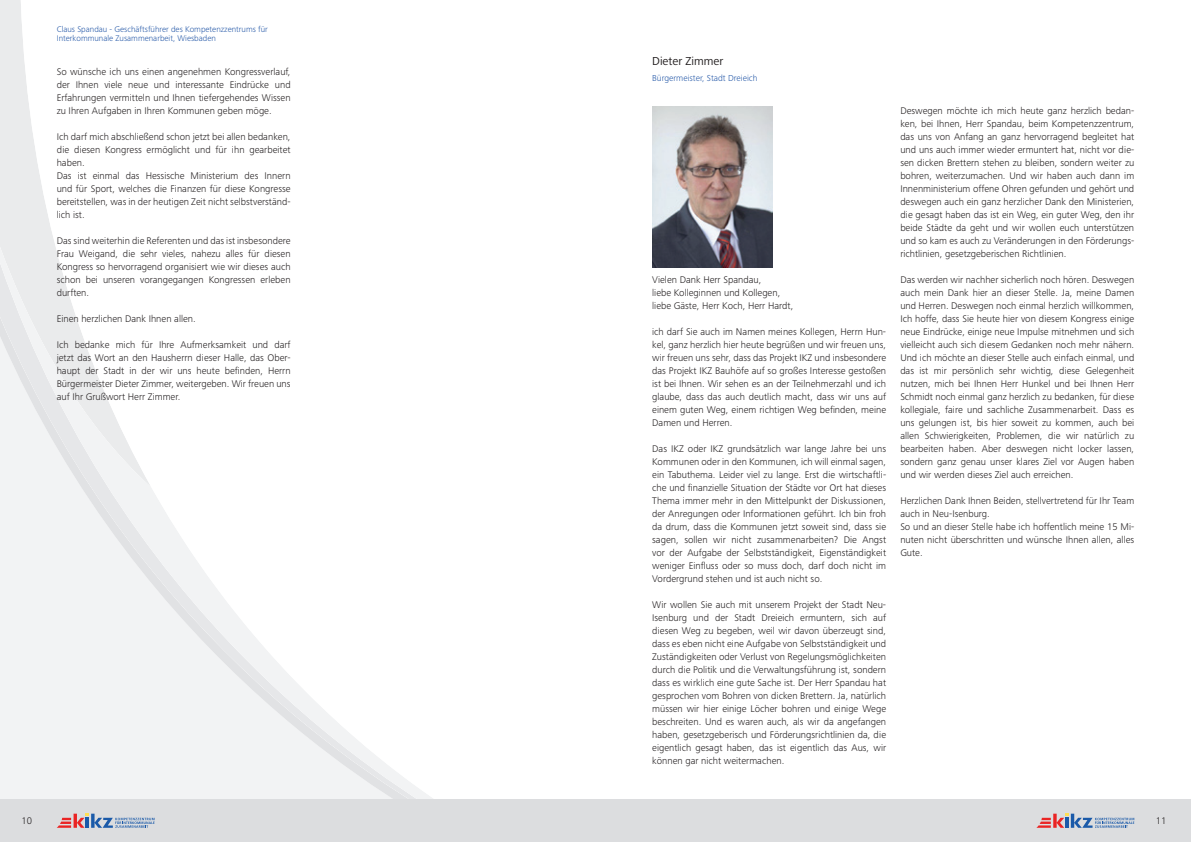
<style>
.page{position:relative;width:1191px;height:842px;background:#fff}
.page>*{position:absolute;margin:0;border:0;box-sizing:border-box;transform-origin:0 0}
.t1{font:12px "Frutiger Next Pro";color:#231f20}
.t2{font:300 10px/13px "Frutiger Next Pro";color:#231f20;text-align:justify}
.t3{font:300 9px "Frutiger Next Pro";color:#2659a8}
.t4{font:300 8.5px/9px "Frutiger Next Pro";color:#2659a8}
</style>
<div class="page">
<svg style="left:0;top:488px;width:433px;height:311px;fill:#f2f3f4"></svg>
<svg style="left:0;top:0;width:151px;height:488px"></svg>
<div style="left:0;top:799px;width:1191px;height:43px;background:#dcdddf"></div>
<svg style="left:1036px;top:814px;width:98px;height:14px"></svg>
<svg style="left:57px;top:814px;width:98px;height:14px"></svg>
<img style="left:652px;top:107px;width:120px;height:160px">
<p class="t4" style="left:57px;top:25px;width:213px">Claus Spandau - Geschäftsführer des Kompetenzzentrums für<br>Interkommunale Zusammenarbeit, Wiesbaden</p>
<p class="t2" style="left:57px;top:65px;width:235px">So wünsche ich uns einen angenehmen Kongressverlauf, der Ihnen viele neue und interessante Eindrücke und Erfahrungen vermitteln und Ihnen tiefergehendes Wissen zu Ihren Aufgaben in Ihren Kommunen geben möge.</p>
<p class="t2" style="left:57px;top:130px;width:235px;text-align:left">Ich darf mich abschließend schon jetzt bei allen bedanken, die diesen Kongress ermöglicht und für ihn gearbeitet haben.<br>Das ist einmal das Hessische Ministerium des Innern und für Sport, welches die Finanzen für diese Kongresse bereitstellen, was in der heutigen Zeit nicht selbstverständ&shy;lich ist.</p>
<p class="t2" style="left:57px;top:234px;width:235px">Das sind weiterhin die Referenten und das ist insbesondere Frau Weigand, die sehr vieles, nahezu alles für diesen Kongress so hervorragend organisiert wie wir dieses auch schon bei unseren vorangegangen Kongressen erleben durften.</p>
<p class="t2" style="left:57px;top:312px;width:141px">Einen herzlichen Dank Ihnen allen.</p>
<p class="t2" style="left:57px;top:338px;width:235px">Ich bedanke mich für Ihre Aufmerksamkeit und darf jetzt das Wort an den Hausherrn dieser Halle, das Ober&shy;haupt der Stadt in der wir uns heute befinden, Herrn Bürgermeister Dieter Zimmer, weitergeben. Wir freuen uns auf Ihr Grußwort Herr Zimmer.</p>
<p class="t1" style="left:652px;top:54px;width:73px">Dieter Zimmer</p>
<p class="t3" style="left:652px;top:73px;width:107px">Bürgermeister, Stadt Dreieich</p>
<p class="t2" style="left:652px;top:273px;width:143px;text-align:left">Vielen Dank Herr Spandau,<br>liebe Kolleginnen und Kollegen, liebe Gäste, Herr Koch, Herr Hardt,</p>
<p class="t2" style="left:652px;top:325px;width:235px">ich darf Sie auch im Namen meines Kollegen, Herrn Hun&shy;kel, ganz herzlich hier heute begrüßen und wir freuen uns, wir freuen uns sehr, dass das Projekt IKZ und insbesondere das Projekt IKZ Bauhöfe auf so großes Interesse gestoßen ist bei Ihnen. Wir sehen es an der Teilnehmerzahl und ich glaube, dass das auch deutlich macht, dass wir uns auf einem guten Weg, einem richtigen Weg befinden, meine Damen und Herren.</p>
<p class="t2" style="left:652px;top:442px;width:235px">Das IKZ oder IKZ grundsätzlich war lange Jahre bei uns Kommunen oder in den Kommunen, ich will einmal sagen, ein Tabuthema. Leider viel zu lange. Erst die wirtschaftli&shy;che und finanzielle Situation der Städte vor Ort hat dieses Thema immer mehr in den Mittelpunkt der Diskussionen, der Anregungen oder Informationen geführt. Ich bin froh da drum, dass die Kommunen jetzt soweit sind, dass sie sagen, sollen wir nicht zusammenarbeiten? Die Angst vor der Aufgabe der Selbstständigkeit, Eigenständigkeit weniger Einfluss oder so muss doch, darf doch nicht im Vordergrund stehen und ist auch nicht so.</p>
<p class="t2" style="left:652px;top:598px;width:235px">Wir wollen Sie auch mit unserem Projekt der Stadt Neu-Isenburg und der Stadt Dreieich ermuntern, sich auf diesen Weg zu begeben, weil wir davon überzeugt sind, dass es eben nicht eine Aufgabe von Selbstständigkeit und Zuständigkeiten oder Verlust von Regelungsmöglichkeiten durch die Politik und die Verwaltungsführung ist, sondern dass es wirklich eine gute Sache ist. Der Herr Spandau hat gesprochen vom Bohren von dicken Brettern. Ja, natürlich müssen wir hier einige Löcher bohren und einige Wege beschreiten. Und es waren auch, als wir da angefangen haben, gesetzgeberisch und Förderungsrichtlinien da, die eigentlich gesagt haben, das ist eigentlich das Aus, wir können gar nicht weitermachen.</p>
<p class="t2" style="left:900px;top:104px;width:235px">Deswegen möchte ich mich heute ganz herzlich bedan&shy;ken, bei Ihnen, Herr Spandau, beim Kompetenzzentrum, das uns von Anfang an ganz hervorragend begleitet hat und uns auch immer wieder ermuntert hat, nicht vor die&shy;sen dicken Brettern stehen zu bleiben, sondern weiter zu bohren, weiterzumachen. Und wir haben auch dann im Innenministerium offene Ohren gefunden und gehört und deswegen auch ein ganz herzlicher Dank den Ministerien, die gesagt haben das ist ein Weg, ein guter Weg, den ihr beide Städte da geht und wir wollen euch unterstützen und so kam es auch zu Veränderungen in den Förderungs&shy;richtlinien, gesetzgeberischen Richtlinien.</p>
<p class="t2" style="left:900px;top:273px;width:235px">Das werden wir nachher sicherlich noch hören. Deswegen auch mein Dank hier an dieser Stelle. Ja, meine Damen und Herren. Deswegen noch einmal herzlich willkommen, Ich hoffe, dass Sie heute hier von diesem Kongress einige neue Eindrücke, einige neue Impulse mitnehmen und sich vielleicht auch sich diesem Gedanken noch mehr nähern.<br>Und ich möchte an dieser Stelle auch einfach einmal, und das ist mir persönlich sehr wichtig, diese Gelegenheit nutzen, mich bei Ihnen Herr Hunkel und bei Ihnen Herr Schmidt noch einmal ganz herzlich zu bedanken, für diese kollegiale, faire und sachliche Zusammenarbeit. Dass es uns gelungen ist, bis hier soweit zu kommen, auch bei allen Schwierigkeiten, Problemen, die wir natürlich zu bearbeiten haben. Aber deswegen nicht locker lassen, sondern ganz genau unser klares Ziel vor Augen haben und wir werden dieses Ziel auch erreichen.</p>
<p class="t2" style="left:900px;top:494px;width:235px;text-align:left">Herzlichen Dank Ihnen Beiden, stellvertretend für Ihr Team auch in Neu-Isenburg.<br>So und an dieser Stelle habe ich hoffentlich meine 15 Mi&shy;nuten nicht überschritten und wünsche Ihnen allen, alles Gute.</p>
<p class="t2" style="left:22px;top:814px;width:12px">10</p>
<p class="t2" style="left:1155px;top:814px;width:12px">11</p>
</div>
